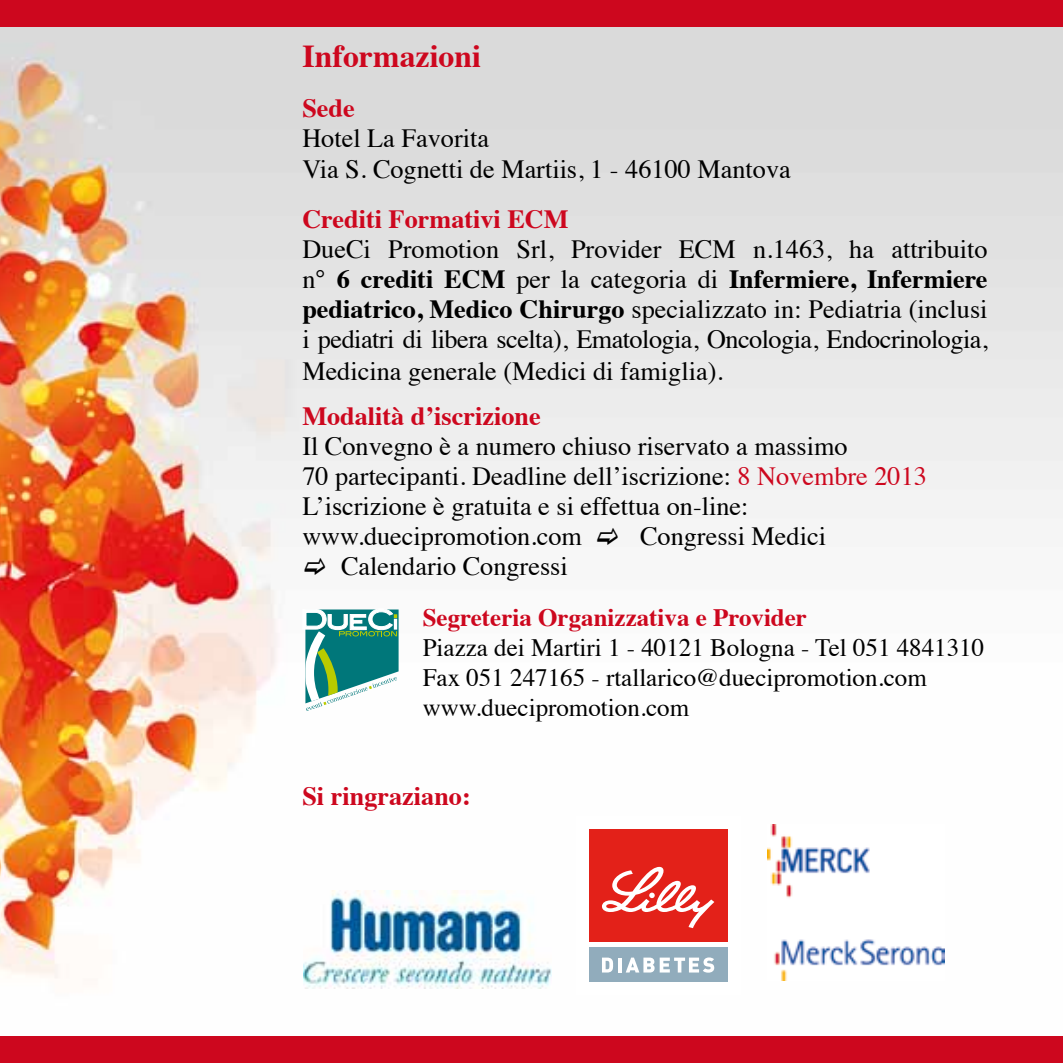
<style>
.page{position:relative;width:1063px;height:1063px;background:#fff}
.page>*{position:absolute;margin:0;border:0;box-sizing:border-box;transform-origin:0 0}
.t1{font:700 31.75px "Times";color:#cd071e}
.t2{font:26.25px/30.5px "Times";color:#000}
.t3{font:700 26.25px "Times";color:#cd071e}
.t4{font:25px/30px "Times";color:#000}
.t5{font:700 25px "Times";color:#cd071e}
.s1{font-weight:700}
.s2{color:#cd071e}
</style>
<div class="page">
<img style="left:0;top:26px;width:1063px;height:1011px">
<svg style="left:302px;top:608px;width:97px;height:103px"></svg>
<div style="left:0;top:1037px;width:1063px;height:26px;background:#cd071e"></div>
<div style="left:0;top:0;width:1063px;height:26px;background:#cd071e"></div>
<div style="left:576px;top:816px;width:165px;height:179px;background:#fff"></div>
<div style="left:589px;top:948px;width:138px;height:34px;background:#91acbc"></div>
<div style="left:589px;top:829px;width:138px;height:112px;background:#e32119"></div>
<svg style="left:602px;top:867px;width:112px;height:61px"></svg>
<svg style="left:626px;top:957px;width:88px;height:16px"></svg>
<hr style="left:618px;top:958px;width:4px;height:15px;background:#fff">
<svg style="left:602px;top:958px;width:11px;height:15px"></svg>
<img style="left:768px;top:825px;width:176px;height:155px">
<img style="left:304px;top:890px;width:247px;height:99px">
<svg style="left:597px;top:527px;width:21px;height:17px"></svg>
<svg style="left:305px;top:557px;width:20px;height:17px"></svg>
<p class="t1" style="left:302px;top:25px;width:180px">Informazioni</p>
<p class="t3" style="left:302px;top:83px;width:54px">Sede</p>
<p class="t2" style="left:302px;top:120px;width:490px;line-height:31.5px">Hotel La Favorita<br>Via S. Cognetti de Martiis, 1 - 46100 Mantova</p>
<p class="t3" style="left:302px;top:194px;width:268px">Crediti Formativi ECM</p>
<p class="t2" style="left:302px;top:232px;width:687px;text-align:justify">DueCi Promotion Srl, Provider ECM n.1463, ha attribuito n° <span class="s1">6 crediti ECM</span> per la categoria di <span class="s1">Infermiere, Infermiere pediatrico, Medico Chirurgo</span> specializzato in: Pediatria (inclusi i pediatri di libera scelta), Ematologia, Oncologia, Endocrinologia, Medicina generale (Medici di famiglia).</p>
<p class="t3" style="left:302px;top:391px;width:240px">Modalità d’iscrizione</p>
<p class="t2" style="left:302px;top:428px;width:626px">Il Convegno è a numero chiuso riservato a massimo<br>70 partecipanti. Deadline dell’iscrizione: <span class="s2">8 Novembre 2013<br></span>L’iscrizione è gratuita e si effettua on-line: www.duecipromotion.com</p>
<p class="t2" style="left:640px;top:518px;width:187px">Congressi Medici</p>
<p class="t2" style="left:341px;top:548px;width:228px">Calendario Congressi</p>
<p class="t5" style="left:423px;top:594px;width:386px">Segreteria Organizzativa e Provider</p>
<p class="t4" style="left:423px;top:630px;width:563px">Piazza dei Martiri 1 - 40121 Bologna - Tel 051 4841310<br>Fax 051 247165 - rtallarico@duecipromotion.com www.duecipromotion.com</p>
<p class="t3" style="left:302px;top:771px;width:170px">Si ringraziano:</p>
</div>
